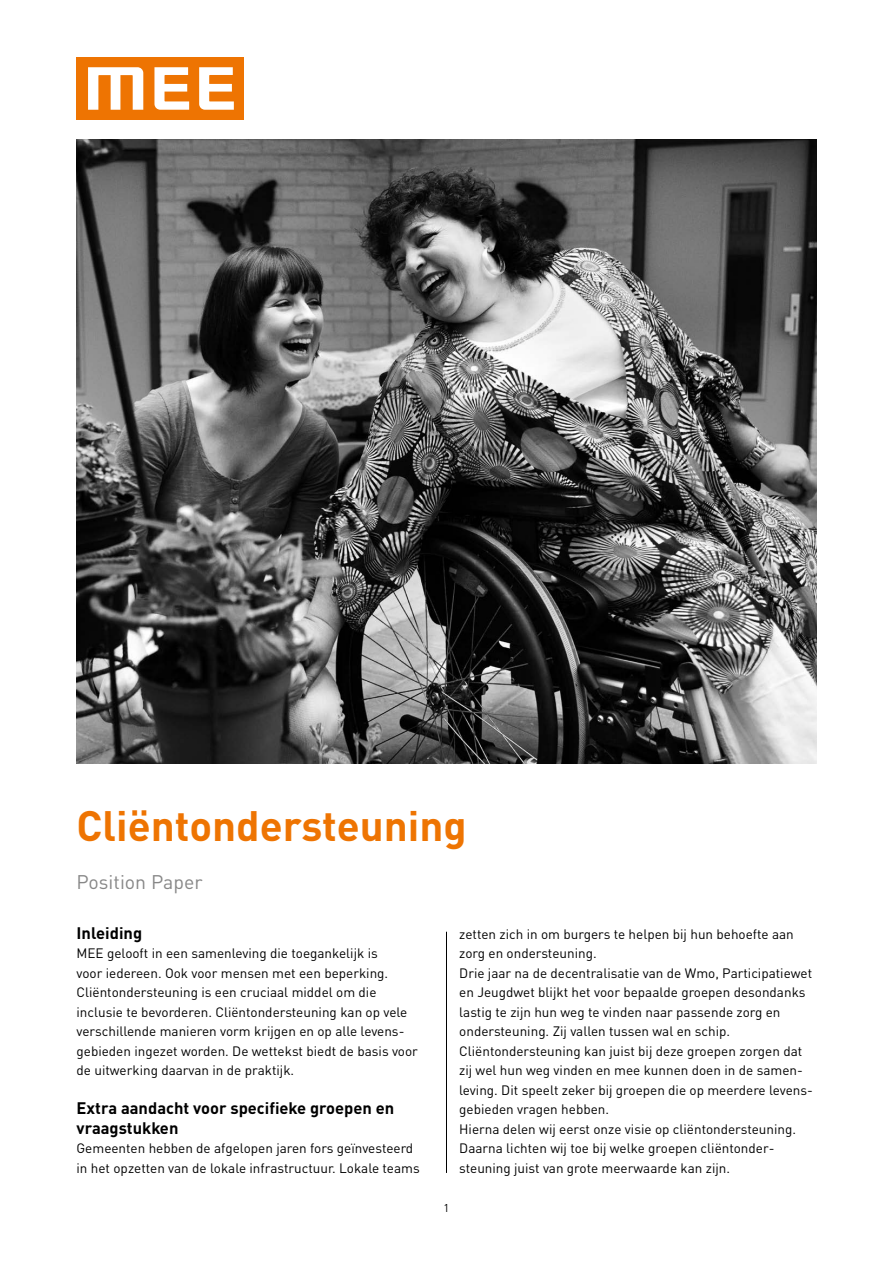
<style>
.page{position:relative;width:893px;height:1263px;background:#fff}
.page>*{position:absolute;margin:0;border:0;box-sizing:border-box;transform-origin:0 0}
.t1{font:700 42px "DIN Pro";color:#ee7402}
.t2{font:19.5px "DIN Pro";color:#878787}
.t3{font:700 16.5px/19.5px "DIN Pro";color:#000}
.t4{font:13.5px/19.5px "DIN Pro";color:#000}
.t5{font:11.25px "DIN Pro";color:#000}
</style>
<div class="page">
<img style="left:77px;top:139px;width:739px;height:624px">
<div style="left:77px;top:57px;width:167px;height:63px;background:#ee7402"></div>
<svg style="left:88px;top:67px;width:55px;height:43px"></svg>
<svg style="left:154px;top:67px;width:35px;height:43px"></svg>
<svg style="left:199px;top:67px;width:35px;height:43px"></svg>
<hr style="left:446px;top:932px;width:1px;height:241px;background:#000">
<h1 class="t1" style="left:77px;top:791px;width:392px">Cliëntondersteuning</h1>
<h2 class="t2" style="left:77px;top:869px;width:128px">Position Paper</h2>
<p class="t4" style="left:459px;top:924px;width:355px">zetten zich in om burgers te helpen bij hun behoefte aan zorg en ondersteuning.<br>Drie jaar na de decentralisatie van de Wmo, Participatiewet en Jeugdwet blijkt het voor bepaalde groepen desondanks lastig te zijn hun weg te vinden naar passende zorg en ondersteuning. Zij vallen tussen wal en schip.<br>Cliëntondersteuning kan juist bij deze groepen zorgen dat zij wel hun weg vinden en mee kunnen doen in de samen&shy;leving. Dit speelt zeker bij groepen die op meerdere levens&shy;gebieden vragen hebben.<br>Hierna delen wij eerst onze visie op cliëntondersteuning.<br>Daarna lichten wij toe bij welke groepen cliëntonder&shy;steuning juist van grote meerwaarde kan zijn.</p>
<p class="t3" style="left:77px;top:921px;width:67px">Inleiding</p>
<p class="t4" style="left:77px;top:943px;width:343px">MEE gelooft in een samenleving die toegankelijk is<br>voor iedereen. Ook voor mensen met een beperking.<br>Cliëntondersteuning is een cruciaal middel om die inclusie te bevorderen. Cliëntondersteuning kan op vele verschillende manieren vorm krijgen en op alle levens&shy;gebieden ingezet worden. De wettekst biedt de basis voor de uitwerking daarvan in de praktijk.</p>
<p class="t3" style="left:77px;top:1097px;width:319px">Extra aandacht voor specifieke groepen en vraagstukken</p>
<p class="t4" style="left:77px;top:1138px;width:345px">Gemeenten hebben de afgelopen jaren fors geïnvesteerd in het opzetten van de lokale infrastructuur. Lokale teams</p>
<p class="t5" style="left:444px;top:1200px;width:7px">1</p>
</div>
